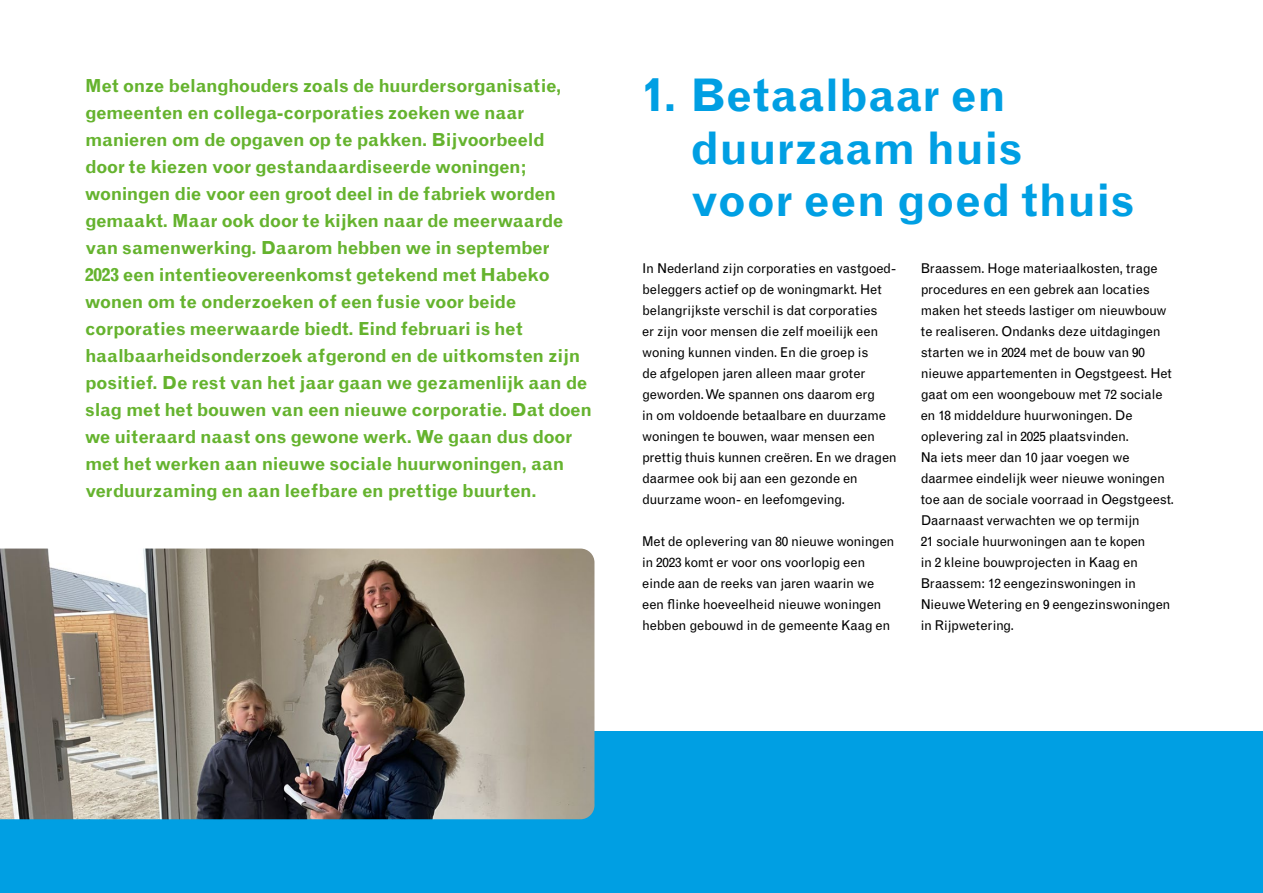
<style>
.page{position:relative;width:1263px;height:893px;background:#fff}
.page>*{position:absolute;margin:0;border:0;box-sizing:border-box;transform-origin:0 0}
.t1{font:700 45px/52.5px "Grotesque MT Std";color:#009fe3}
.t2{font:700 18px/27px "Grotesque MT Std";letter-spacing:-.025em;color:#65b32e}
.t3{font:13.5px/21px "Grotesque MT Std";letter-spacing:-.015em;color:#000}
</style>
<div class="page">
<div style="left:0;top:731px;width:1263px;height:162px;background:#009fe3"></div>
<img style="left:0;top:549px;width:594px;height:270px">
<p class="t2" style="left:85px;top:72px;width:508px">Met onze belanghouders zoals de huurdersorganisatie, gemeenten en collega-corporaties zoeken we naar manieren om de opgaven op te pakken. Bijvoorbeeld<br>door te kiezen voor gestandaardiseerde woningen; woningen die voor een groot deel in de fabriek worden gemaakt. Maar ook door te kijken naar de meerwaarde van samenwerking. Daarom hebben we in september<br>2023 een intentieovereenkomst getekend met Habeko wonen om te onderzoeken of een fusie voor beide corporaties meerwaarde biedt. Eind februari is het haalbaarheidsonderzoek afgerond en de uitkomsten zijn positief. De rest van het jaar gaan we gezamenlijk aan de slag met het bouwen van een nieuwe corporatie. Dat doen we uiteraard naast ons gewone werk. We gaan dus door met het werken aan nieuwe sociale huurwoningen, aan verduurzaming en aan leefbare en prettige buurten.</p>
<h1 class="t1" style="left:690px;top:69px;width:446px;text-indent:-48px">1. Betaalbaar en duurzaam huis voor een goed thuis</h1>
<p class="t3" style="left:642px;top:258px;width:256px">In Nederland zijn corporaties en vastgoed&shy;beleggers actief op de woningmarkt. Het belangrijkste verschil is dat corporaties<br>er zijn voor mensen die zelf moeilijk een woning kunnen vinden. En die groep is<br>de afgelopen jaren alleen maar groter geworden. We spannen ons daarom erg<br>in om voldoende betaalbare en duurzame woningen te bouwen, waar mensen een prettig thuis kunnen creëren. En we dragen daarmee ook bij aan een gezonde en duurzame woon- en leefomgeving.</p>
<p class="t3" style="left:642px;top:531px;width:254px">Met de oplevering van 80 nieuwe woningen in 2023 komt er voor ons voorlopig een einde aan de reeks van jaren waarin we een flinke hoeveelheid nieuwe woningen hebben gebouwd in de gemeente Kaag en</p>
<p class="t3" style="left:921px;top:258px;width:255px">Braassem. Hoge materiaalkosten, trage procedures en een gebrek aan locaties maken het steeds lastiger om nieuwbouw te realiseren. Ondanks deze uitdagingen starten we in 2024 met de bouw van 90 nieuwe appartementen in Oegstgeest. Het gaat om een woongebouw met 72 sociale en 18 middeldure huurwoningen. De oplevering zal in 2025 plaatsvinden.<br>Na iets meer dan 10 jaar voegen we daarmee eindelijk weer nieuwe woningen toe aan de sociale voorraad in Oegstgeest.<br>Daarnaast verwachten we op termijn<br>21 sociale huurwoningen aan te kopen<br>in 2 kleine bouwprojecten in Kaag en Braassem: 12 eengezinswoningen in Nieuwe Wetering en 9 eengezinswoningen in Rijpwetering.</p>
</div>
